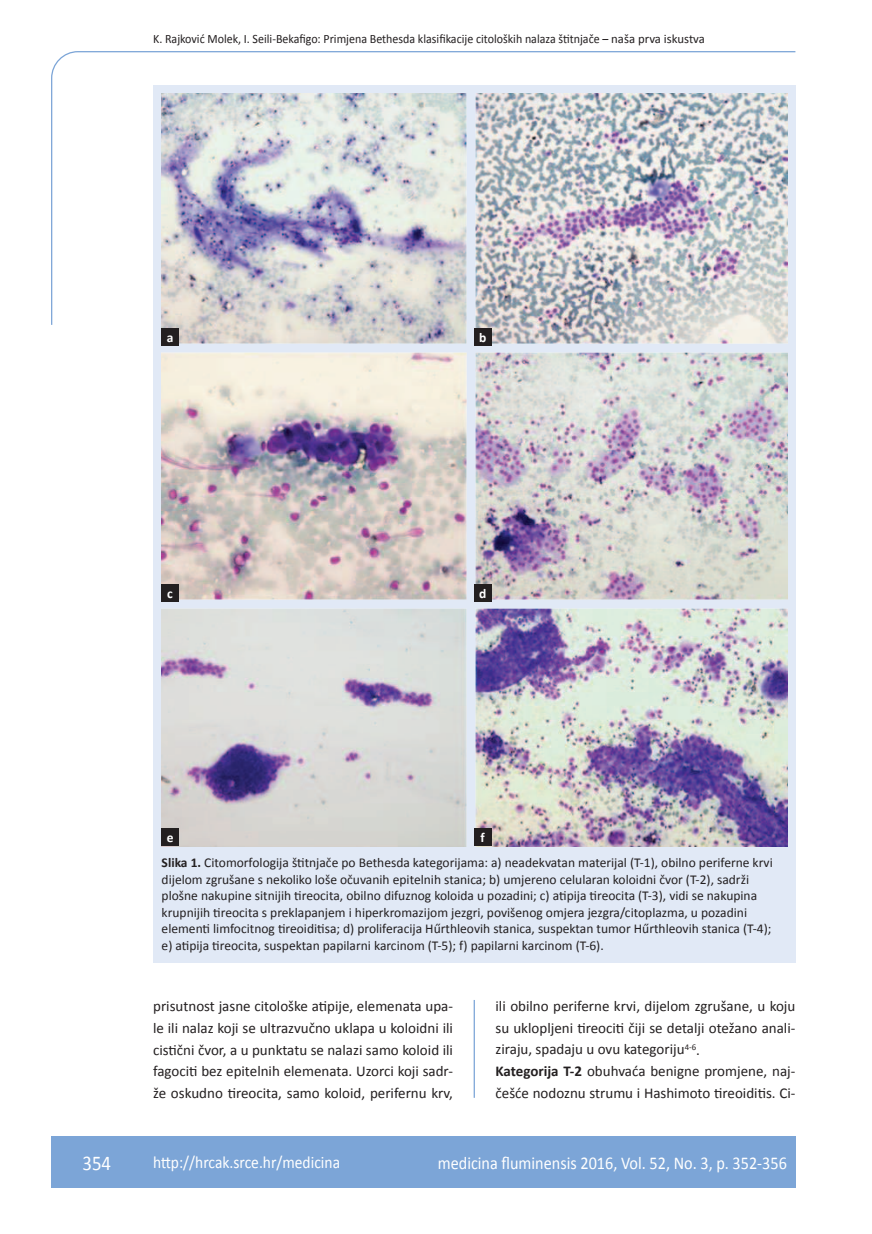
<style>
.page{position:relative;width:872px;height:1234px;background:#fff}
.page>*{position:absolute;margin:0;border:0;box-sizing:border-box;transform-origin:0 0}
.t1{font:21px "Calibri";color:#fff;scale:.9 1}
.t2{font:18px "Calibri";color:#fff;scale:.9 1}
.t3{font:17.25px "Calibri";color:#fff;scale:.9 1}
.t4{font:15px/21.6px "Calibri";color:#231f20;text-align:justify}
.t5{font:13.5px/16.5px "Calibri";color:#231f20}
.t6{font:700 13.5px "Calibri";color:#fff}
.t7{font:12.75px "Calibri";color:#231f20;scale:.94 1}
.s1{font-weight:700}
</style>
<div class="page">
<svg style="left:51px;top:51px;width:745px;height:275px"></svg>
<hr style="left:473px;top:999px;width:2px;height:98px;background:#7ca5d7">
<div style="left:51px;top:1135px;width:744px;height:51px;background:#7ca5d7"></div>
<div style="left:153px;top:85px;width:642px;height:877px;background:#e1e9f6"></div>
<img style="left:162px;top:94px;width:625px;height:752px">
<div style="left:162px;top:328px;width:17px;height:17px;background:#231f20"></div>
<div style="left:474px;top:328px;width:17px;height:17px;background:#231f20"></div>
<div style="left:162px;top:584px;width:17px;height:17px;background:#231f20"></div>
<div style="left:162px;top:828px;width:17px;height:17px;background:#231f20"></div>
<div style="left:474px;top:828px;width:17px;height:17px;background:#231f20"></div>
<div style="left:474px;top:584px;width:17px;height:17px;background:#231f20"></div>
<p class="t7" style="left:153px;top:30px;width:588px">K. Rajković Molek, I. Seili-Bekafigo: Primjena Bethesda klasifikacije citoloških nalaza štitnjače – naša prva iskustva</p>
<p class="t6" style="left:167px;top:329px;width:8px">a</p>
<p class="t6" style="left:479px;top:329px;width:9px">b</p>
<p class="t6" style="left:167px;top:584px;width:7px">c</p>
<p class="t6" style="left:479px;top:584px;width:9px">d</p>
<p class="t6" style="left:167px;top:829px;width:8px">e</p>
<p class="t6" style="left:480px;top:829px;width:6px">f</p>
<p class="t5" style="left:162px;top:853px;width:612px"><span class="s1">Slika 1.</span> Citomorfologija štitnjače po Bethesda kategorijama: a) neadekvatan materijal (T-1), obilno periferne krvi dijelom zgrušane s nekoliko loše očuvanih epitelnih stanica; b) umjereno celularan koloidni čvor (T-2), sadrži plošne nakupine sitnijih tireocita, obilno difuznog koloida u pozadini; c) atipija tireocita (T-3), vidi se nakupina krupnijih tireocita s preklapanjem i hiperkromazijom jezgri, povišenog omjera jezgra/citoplazma, u pozadini elementi limfocitnog tireoiditisa; d) proliferacija Hűrthleovih stanica, suspektan tumor Hűrthleovih stanica (T-4); e) atipija tireocita, suspektan papilarni karcinom (T-5); f) papilarni karcinom (T-6).</p>
<p class="t4" style="left:153px;top:994px;width:301px">prisutnost jasne citološke atipije, elemenata upa&shy;le ili nalaz koji se ultrazvučno uklapa u koloidni ili cistični čvor, a u punktatu se nalazi samo koloid ili fagociti bez epitelnih elemenata. Uzorci koji sadr&shy;že oskudno tireocita, samo koloid, perifernu krv,</p>
<p class="t4" style="left:495px;top:994px;width:301px;text-align:left">ili obilno periferne krvi, dijelom zgrušane, u koju su uklopljeni tireociti čiji se detalji otežano anali&shy;ziraju, spadaju u ovu kategoriju<sup>4-6</sup>.<br><span class="s1">Kategorija T-2</span> obuhvaća benigne promjene, naj&shy;češće nodoznu strumu i Hashimoto tireoiditis. Ci-</p>
<h1 class="t1" style="left:82px;top:1149px;width:33px">354</h1>
<p class="t3" style="left:153px;top:1150px;width:209px">http://hrcak.srce.hr/medicina</p>
<h2 class="t2" style="left:438px;top:1151px;width:389px">medicina fluminensis 2016, Vol. 52, No. 3, p. 352-356</h2>
</div>
